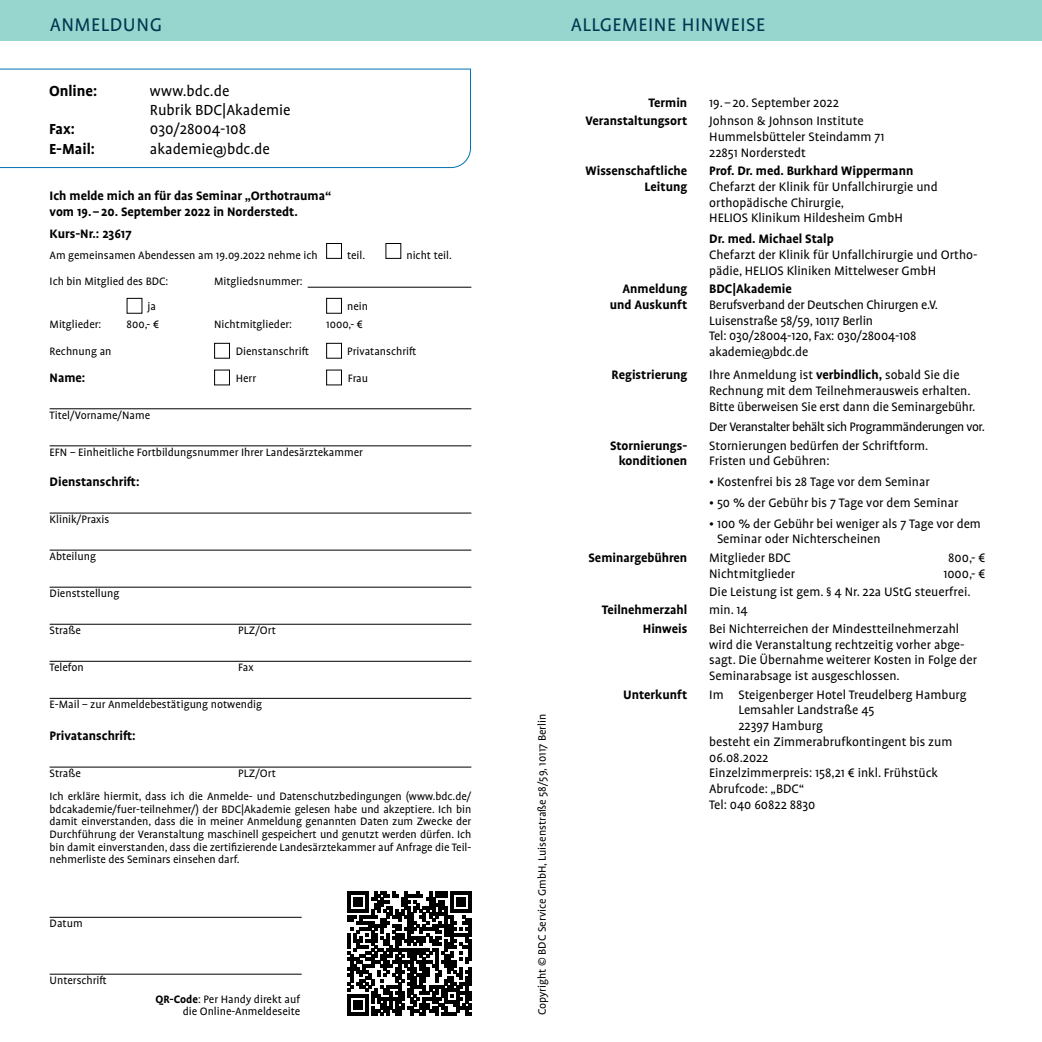
<style>
.page{position:relative;width:1042px;height:1042px;background:#fff}
.page>*{position:absolute;margin:0;border:0;box-sizing:border-box;transform-origin:0 0}
.t1{font:21px "Profile Pro";letter-spacing:.025em;color:#003650}
.t2{font:16.62px/19.2px "Profile Pro";color:#000}
.t3{font:700 16.62px "Profile Pro";color:#000}
.t4{font:14px/15.8px "Profile Pro";color:#000}
.t5{font:700 14px/15.8px "Profile Pro";color:#000;text-align:right}
.t6{font:14px "Profile Pro";letter-spacing:-.03em;color:#000}
.t7{font:12.25px/12.8px "Profile Pro";color:#000;text-align:center}
.s1{font-weight:700}
</style>
<div class="page">
<div style="left:0;top:0;width:1042px;height:40px;background:#96d6ce"></div>
<hr style="left:308px;top:287px;width:163px;height:1px;background:#000">
<hr style="left:50px;top:408px;width:421px;height:1px;background:#000">
<hr style="left:50px;top:445px;width:421px;height:1px;background:#000">
<hr style="left:50px;top:513px;width:421px;height:1px;background:#000">
<hr style="left:50px;top:550px;width:421px;height:1px;background:#000">
<hr style="left:50px;top:587px;width:421px;height:1px;background:#000">
<hr style="left:50px;top:624px;width:421px;height:1px;background:#000">
<hr style="left:50px;top:661px;width:421px;height:1px;background:#000">
<hr style="left:50px;top:698px;width:421px;height:1px;background:#000">
<hr style="left:50px;top:767px;width:421px;height:1px;background:#000">
<hr style="left:50px;top:917px;width:252px;height:1px;background:#000">
<hr style="left:50px;top:974px;width:252px;height:1px;background:#000">
<div style="left:326px;top:243px;width:16px;height:16px;border:1px solid #000"></div>
<div style="left:385px;top:243px;width:16px;height:16px;border:1px solid #000"></div>
<div style="left:127px;top:298px;width:15px;height:16px;border:1px solid #000"></div>
<div style="left:326px;top:298px;width:16px;height:16px;border:1px solid #000"></div>
<div style="left:214px;top:343px;width:16px;height:16px;border:1px solid #000"></div>
<div style="left:326px;top:343px;width:16px;height:16px;border:1px solid #000"></div>
<div style="left:214px;top:370px;width:16px;height:15px;border:1px solid #000"></div>
<div style="left:326px;top:370px;width:16px;height:15px;border:1px solid #000"></div>
<svg style="left:0;top:68px;width:471px;height:100px"></svg>
<svg style="left:347px;top:891px;width:124px;height:124px"></svg>
<h1 class="t1" style="left:50px;top:13px;width:114px">ANMELDUNG</h1>
<p class="t3" style="left:49px;top:81px;width:50px">Online:</p>
<p class="t2" style="left:150px;top:82px;width:142px">www.bdc.de<br>Rubrik BDC|Akademie</p>
<p class="t3" style="left:49px;top:119px;width:27px">Fax:</p>
<p class="t2" style="left:150px;top:120px;width:98px">030/28004-108</p>
<p class="t3" style="left:49px;top:139px;width:47px">E-Mail:</p>
<p class="t2" style="left:150px;top:140px;width:121px">akademie@bdc.de</p>
<p class="t5" style="left:50px;top:187px;width:283px;line-height:16.8px;text-align:left">Ich melde mich an für das Seminar „Orthotrauma“ vom 19.– 20. September 2022 in Norderstedt.</p>
<p class="t5" style="left:50px;top:226px;width:84px">Kurs-Nr.: 23617</p>
<p class="t7" style="left:50px;top:249px;width:270px">Am gemeinsamen Abendessen am 19.09.2022 nehme ich</p>
<p class="t7" style="left:347px;top:249px;width:20px">teil.</p>
<p class="t7" style="left:406px;top:249px;width:47px">nicht teil.</p>
<p class="t7" style="left:50px;top:275px;width:120px">Ich bin Mitglied des BDC:</p>
<p class="t7" style="left:214px;top:275px;width:90px">Mitgliedsnummer:</p>
<p class="t7" style="left:148px;top:300px;width:10px">ja</p>
<p class="t7" style="left:347px;top:300px;width:22px">nein</p>
<p class="t7" style="left:50px;top:319px;width:53px">Mitglieder:</p>
<p class="t7" style="left:127px;top:319px;width:34px">800,- €</p>
<p class="t7" style="left:214px;top:319px;width:79px">Nichtmitglieder:</p>
<p class="t7" style="left:326px;top:319px;width:38px">1000,- €</p>
<p class="t7" style="left:50px;top:345px;width:63px">Rechnung an</p>
<p class="t7" style="left:236px;top:345px;width:75px">Dienstanschrift</p>
<p class="t7" style="left:347px;top:345px;width:71px">Privatanschrift</p>
<p class="t5" style="left:50px;top:370px;width:37px">Name:</p>
<p class="t7" style="left:236px;top:372px;width:22px">Herr</p>
<p class="t7" style="left:348px;top:372px;width:22px">Frau</p>
<p class="t7" style="left:50px;top:409px;width:102px">Titel/Vorname/Name</p>
<p class="t7" style="left:50px;top:446px;width:315px">EFN – Einheitliche Fortbildungsnummer Ihrer Landesärztekammer</p>
<p class="t5" style="left:50px;top:474px;width:91px">Dienstanschrift:</p>
<p class="t7" style="left:50px;top:513px;width:61px">Klinik/Praxis</p>
<p class="t7" style="left:50px;top:550px;width:48px">Abteilung</p>
<p class="t7" style="left:50px;top:588px;width:71px">Dienststellung</p>
<p class="t7" style="left:50px;top:625px;width:33px">Straße</p>
<p class="t7" style="left:238px;top:625px;width:39px">PLZ/Ort</p>
<p class="t7" style="left:50px;top:662px;width:36px">Telefon</p>
<p class="t7" style="left:238px;top:662px;width:17px">Fax</p>
<p class="t7" style="left:50px;top:699px;width:214px">E-Mail – zur Anmeldebestätigung notwendig</p>
<p class="t5" style="left:50px;top:728px;width:88px">Privatanschrift:</p>
<p class="t7" style="left:50px;top:767px;width:33px">Straße</p>
<p class="t7" style="left:50px;top:762px;width:423px;line-height:22.6px">PLZ/Ort<br>Ich erkläre hiermit, dass ich die Anmelde- und Datenschutzbedingungen (www.bdc.de/</p>
<p class="t7" style="left:50px;top:803px;width:423px;text-align:justify">bdcakademie/fuer-teilnehmer/) der BDC|Akademie gelesen habe und akzeptiere. Ich bin damit einverstanden, dass die in meiner Anmeldung genannten Daten zum Zwecke der Durchführung der Veranstaltung maschinell gespeichert und genutzt werden dürfen. Ich bin damit einverstanden, dass die zertifizierende Landesärztekammer auf Anfrage die Teil&shy;nehmerliste des Seminars einsehen darf.</p>
<p class="t7" style="left:50px;top:918px;width:35px">Datum</p>
<p class="t7" style="left:50px;top:974px;width:59px">Unterschrift</p>
<p class="t7" style="left:156px;top:993px;width:146px;text-align:right"><span class="s1">QR-Code</span>: Per Handy direkt auf die Online-Anmeldeseite</p>
<h1 class="t1" style="left:571px;top:13px;width:196px">ALLGEMEINE HINWEISE</h1>
<p class="t7" style="left:536px;top:1015px;width:303px;rotate:-90deg">Copyright © BDC Service GmbH, Luisenstraße 58/59, 10117 Berlin</p>
<p class="t5" style="left:648px;top:95px;width:40px">Termin</p>
<p class="t4" style="left:709px;top:95px;width:131px">19.– 20. September 2022</p>
<p class="t5" style="left:586px;top:113px;width:103px">Veranstaltungsort</p>
<p class="t4" style="left:709px;top:114px;width:177px">Johnson &amp; Johnson Institute<br>Hummelsbütteler Steindamm 71<br>22851 Norderstedt</p>
<p class="t5" style="left:585px;top:163px;width:103px">Wissenschaftliche<br>Leitung</p>
<p class="t5" style="left:709px;top:163px;width:206px">Prof. Dr. med. Burkhard Wippermann</p>
<p class="t4" style="left:709px;top:179px;width:230px">Chefarzt der Klinik für Unfallchirurgie und orthopädische Chirurgie,<br>HELIOS Klinikum Hildesheim GmbH</p>
<p class="t5" style="left:709px;top:231px;width:126px">Dr. med. Michael Stalp</p>
<p class="t4" style="left:709px;top:247px;width:270px">Chefarzt der Klinik für Unfallchirurgie und Ortho&shy;pädie, HELIOS Kliniken Mittelweser GmbH</p>
<p class="t5" style="left:610px;top:281px;width:79px">Anmeldung und Auskunft</p>
<p class="t5" style="left:709px;top:281px;width:84px">BDC|Akademie</p>
<p class="t4" style="left:709px;top:297px;width:230px">Berufsverband der Deutschen Chirurgen e.V.<br>Luisenstraße 58/59, 10117 Berlin<br>Tel: 030/28004-120, Fax: 030/28004-108 akademie@bdc.de</p>
<p class="t5" style="left:611px;top:367px;width:77px">Registrierung</p>
<p class="t4" style="left:709px;top:367px;width:268px">Ihre Anmeldung ist <span class="s1">verbindlich,</span> sobald Sie die<br>Rechnung mit dem Teilnehmerausweis erhalten.<br>Bitte überweisen Sie erst dann die Seminargebühr.</p>
<p class="t6" style="left:709px;top:419px;width:277px">Der Veranstalter behält sich Programmänderungen vor.</p>
<p class="t5" style="left:610px;top:438px;width:79px">Stornierungs&shy;konditionen</p>
<p class="t4" style="left:709px;top:438px;width:221px">Stornierungen bedürfen der Schriftform.<br>Fristen und Gebühren:</p>
<p class="t4" style="left:709px;top:474px;width:222px">• Kostenfrei bis 28 Tage vor dem Seminar</p>
<p class="t4" style="left:709px;top:495px;width:251px">• 50 % der Gebühr bis 7 Tage vor dem Seminar</p>
<p class="t4" style="left:717px;top:516px;width:265px;text-indent:-8px">• 100 % der Gebühr bei weniger als 7 Tage vor dem<br>Seminar oder Nichterscheinen</p>
<p class="t5" style="left:588px;top:550px;width:100px">Seminargebühren</p>
<p class="t4" style="left:709px;top:550px;width:83px">Mitglieder BDC</p>
<p class="t4" style="left:948px;top:550px;width:39px">800,- €</p>
<p class="t4" style="left:709px;top:566px;width:87px">Nichtmitglieder</p>
<p class="t4" style="left:709px;top:564px;width:278px;line-height:18.4px;text-indent:234px">1000,- €<br>Die Leistung ist gem. § 4 Nr. 22a UStG steuerfrei.</p>
<p class="t5" style="left:602px;top:602px;width:87px">Teilnehmerzahl</p>
<p class="t4" style="left:709px;top:603px;width:40px">min. 14</p>
<p class="t5" style="left:643px;top:621px;width:46px">Hinweis</p>
<p class="t4" style="left:709px;top:621px;width:269px">Bei Nichterreichen der Mindestteilnehmerzahl wird die Veranstaltung rechtzeitig vorher abge&shy;sagt. Die Übernahme weiterer Kosten in Folge der Seminarabsage ist ausgeschlossen.</p>
<p class="t5" style="left:623px;top:686px;width:66px">Unterkunft</p>
<p class="t4" style="left:709px;top:687px;width:259px">Im Steigenberger Hotel Treudelberg Hamburg</p>
<p class="t4" style="left:738px;top:703px;width:137px">Lemsahler Landstraße 45</p>
<p class="t4" style="left:738px;top:718px;width:86px">22397 Hamburg</p>
<p class="t4" style="left:709px;top:734px;width:245px">besteht ein Zimmerabrufkontingent bis zum</p>
<p class="t4" style="left:709px;top:750px;width:61px">06.08.2022</p>
<p class="t4" style="left:709px;top:766px;width:230px">Einzelzimmerpreis: 158,21 € inkl. Frühstück</p>
<p class="t4" style="left:709px;top:781px;width:97px">Abrufcode: „BDC“</p>
<p class="t4" style="left:709px;top:797px;width:108px">Tel: 040 60822 8830</p>
</div>
